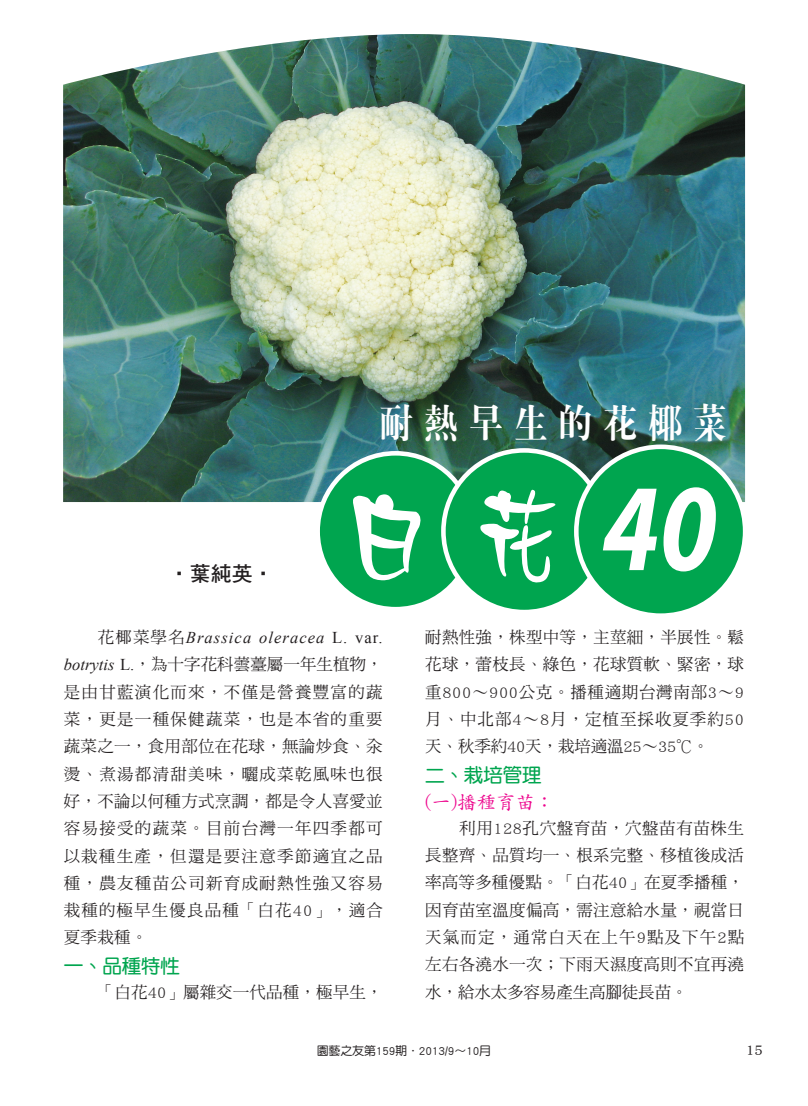
<style>
.page{position:relative;width:808px;height:1106px;background:#fff}
.page>*{position:absolute;margin:0;border:0;box-sizing:border-box;transform-origin:0 0}
.圖說{font:111px "Pop 3 EG Bold Big 5";color:#fff;scale:.85 1}
.圖說-2{font:40.5px "Sungti CSEG Bold Big 5";letter-spacing:.3em;color:#fff;scale:.85 1}
._1作者名{font:21px "DF Hei Std W7";color:#231f20}
.一_整段{font:19.5px "DF Yuan Std W7";letter-spacing:-.005em;color:#00a54f}
.一_整段-2{font:19.5px "DF Kai Shu Std W5";color:#ed028c}
.內文{font:16.5px/27.3px "DF Ming Std W5";letter-spacing:.04em;color:#231f20;text-align:justify}
.內文-2{font:16.5px "DF Ming Std W5";letter-spacing:.01em;color:#231f20}
.t1{font:15px "DF Ming Std W7";color:#231f20}
.t2{font:12px "DF Yuan Std W5";letter-spacing:-.015em;color:#231f20}
.s1{font-family:"Myriad Pro";font-weight:700;font-style:italic;font-size:125.25px}
.s2{font-family:"Times New Roman";font-style:italic}
.s3{font-family:"Times New Roman"}
.s4{font-family:"DF Ming Std W3"}
.s5{font-family:"Adobe Ming Std";font-weight:300}
</style>
<div class="page">
<img style="left:63px;top:34px;width:682px;height:468px">
<div style="left:318px;top:453px;width:155px;height:156px;background:#00a54f;border-radius:50%"></div>
<div style="left:315px;top:451px;width:161px;height:160px;border:5px solid #fff;border-radius:50%"></div>
<div style="left:443px;top:450px;width:162px;height:162px;background:#00a54f;border-radius:50%"></div>
<div style="left:441px;top:448px;width:166px;height:166px;border:5px solid #fff;border-radius:50%"></div>
<div style="left:576px;top:447px;width:169px;height:168px;background:#00a54f;border-radius:50%"></div>
<div style="left:574px;top:444px;width:173px;height:174px;border:5px solid #fff;border-radius:50%"></div>
<p class="_1作者名" style="left:169px;top:562px;width:106px">‧葉純英‧</p>
<p class="圖說-2" style="left:379px;top:403px;width:411px">耐熱早生的花椰菜</p>
<p class="圖說" style="left:341px;top:480px;width:444px">白花<span class="s1">40</span></p>
<p class="內文" style="left:64px;top:622px;width:321px;text-indent:34px">花椰菜學名<span class="s2">Brassica oleracea</span> <span class="s3">L. var. </span><span class="s2">botrytis</span> <span class="s3">L.</span><span class="s4">，</span>為十字花科蕓薹屬一年生植物<span class="s4">，</span>是由甘藍演化而來<span class="s4">，</span>不僅是營養豐富的蔬菜<span class="s4">，</span>更是一種保健蔬菜<span class="s4">，</span>也是本省的重要蔬菜之一<span class="s4">，</span>食用部位在花球<span class="s4">，</span>無論炒食<span class="s4">、</span>汆燙<span class="s4">、</span>煮湯都清甜美味<span class="s4">，</span>曬成菜乾風味也很好<span class="s4">，</span>不論以何種方式烹調<span class="s4">，</span>都是令人喜愛並容易接受的蔬菜<span class="s4">。</span>目前台灣一年四季都可以栽種生產<span class="s4">，</span>但還是要注意季節適宜之品種<span class="s4">，</span>農友種苗公司新育成耐熱性強又容易栽種的極早生優良品種<span class="s4">「</span>白花40<span class="s4">」，</span>適合夏季栽種<span class="s4">。</span></p>
<p class="一_整段" style="left:64px;top:955px;width:118px">一、品種特性</p>
<p class="內文-2" style="left:98px;top:983px;width:286px"><span class="s4">「</span>白花40<span class="s4">」</span>屬雜交一代品種<span class="s4">，</span>極早生<span class="s4">，</span></p>
<p class="內文" style="left:425px;top:623px;width:320px">耐熱性強<span class="s4">，</span>株型中等<span class="s4">，</span>主莖細<span class="s4">，</span>半展性<span class="s4">。</span>鬆花球<span class="s4">，</span>蕾枝長<span class="s4">、</span>綠色<span class="s4">，</span>花球質軟<span class="s4">、</span>緊密<span class="s4">，</span>球重800<span class="s4">∼</span>900公克<span class="s4">。</span>播種適期台灣南部3<span class="s4">∼</span>9月<span class="s4">、</span>中北部4<span class="s4">∼</span>8月<span class="s4">，</span>定植至採收夏季約50天<span class="s4">、</span>秋季約40天<span class="s4">，</span>栽培適溫25<span class="s4">∼</span>35<span class="s5">℃</span><span class="s4">。</span></p>
<p class="一_整段" style="left:425px;top:764px;width:118px">二、栽培管理</p>
<p class="一_整段-2" style="left:425px;top:791px;width:131px">(一)播種育苗：</p>
<p class="內文" style="left:425px;top:813px;width:321px;text-indent:34px">利用128孔穴盤育苗<span class="s4">，</span>穴盤苗有苗株生長整齊<span class="s4">、</span>品質均一<span class="s4">、</span>根系完整<span class="s4">、</span>移植後成活率高等多種優點<span class="s4">。「</span>白花40<span class="s4">」</span>在夏季播種<span class="s4">，</span>因育苗室溫度偏高<span class="s4">，</span>需注意給水量<span class="s4">，</span>視當日天氣而定<span class="s4">，</span>通常白天在上午9點及下午2點左右各澆水一次<span class="s4">；</span>下雨天濕度高則不宜再澆水<span class="s4">，</span>給水太多容易產生高腳徒長苗<span class="s4">。</span></p>
<p class="t2" style="left:317px;top:1043px;width:176px">園藝之友第159期．2013/9～10月</p>
<p class="t1" style="left:746px;top:1041px;width:18px">15</p>
</div>
